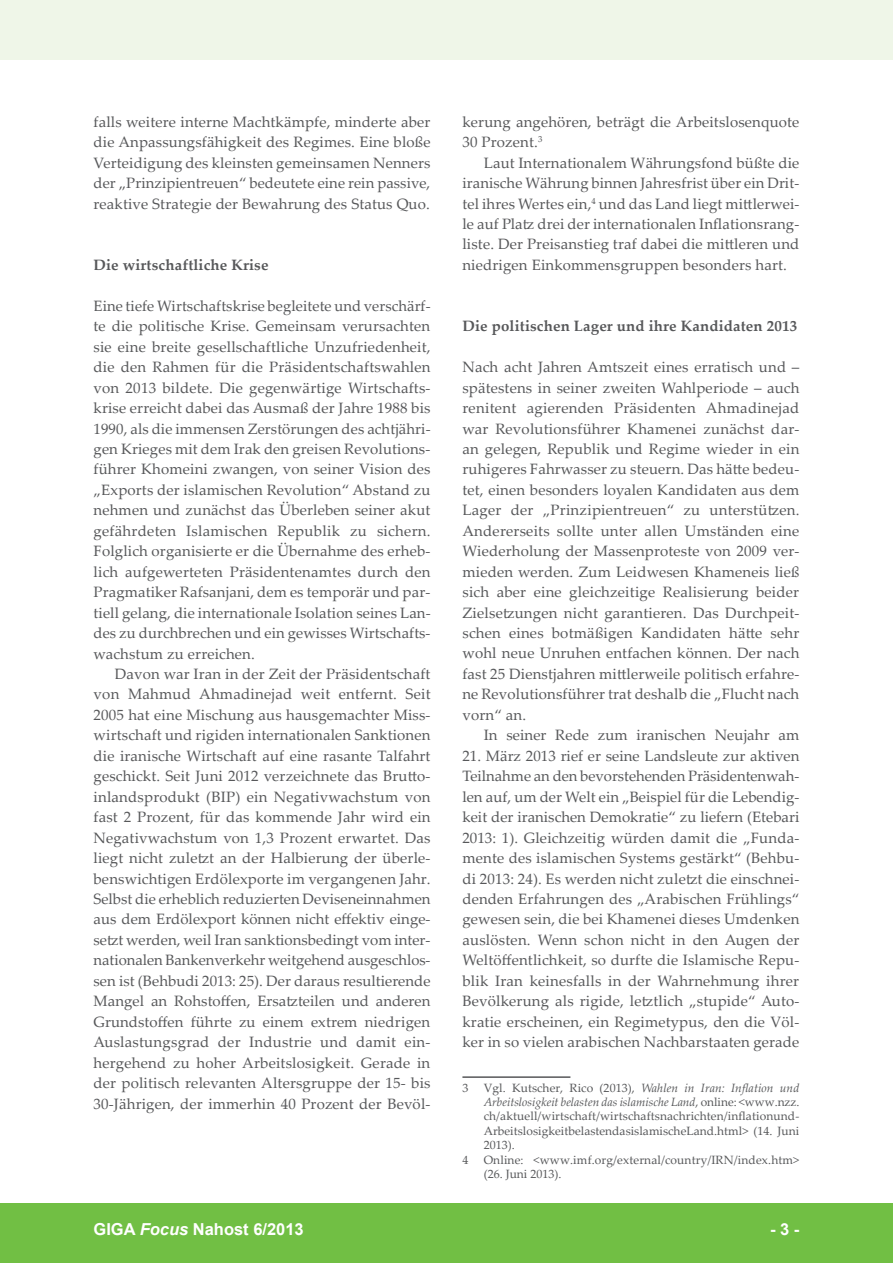
<style>
.page{position:relative;width:893px;height:1263px;background:#fff}
.page>*{position:absolute;margin:0;border:0;box-sizing:border-box;transform-origin:0 0}
.t1{font:700 16.5px "Arial";color:#fff}
.t2{font:15px/20.4px "Palatino Linotype";letter-spacing:.01em;color:#57585a;text-align:justify}
.t3{font:700 15px "Palatino Linotype";letter-spacing:.01em;color:#57585a}
.t4{font:12px/14.4px "Palatino Linotype";letter-spacing:.005em;color:#57585a;text-align:justify}
.s1{font-style:italic}
</style>
<div class="page">
<div style="left:0;top:1203px;width:893px;height:60px;background:#71bf44"></div>
<div style="left:0;top:0;width:893px;height:60px;background:#eff6e8"></div>
<hr style="left:462px;top:1076px;width:108px;height:2px;background:#57585a">
<p class="t2" style="left:94px;top:111px;width:338px">falls weitere interne Machtkämpfe, minderte aber die Anpassungsfähigkeit des Regimes. Eine bloße Verteidigung des kleinsten gemeinsamen Nenners der „Prinzipientreuen“ bedeutete eine rein passive, reaktive Strategie der Bewahrung des Status Quo.</p>
<p class="t3" style="left:94px;top:254px;width:177px">Die wirtschaftliche Krise</p>
<p class="t2" style="left:94px;top:295px;width:339px">Eine tiefe Wirtschaftskrise begleitete und verschärf&shy;te die politische Krise. Gemeinsam verursachten sie eine breite gesellschaftliche Unzufriedenheit, die den Rahmen für die Präsidentschaftswahlen von 2013 bildete. Die gegenwärtige Wirtschafts&shy;krise erreicht dabei das Ausmaß der Jahre 1988 bis 1990, als die immensen Zerstörungen des achtjähri&shy;gen Krieges mit dem Irak den greisen Revolutions&shy;führer Khomeini zwangen, von seiner Vision des „Exports der islamischen Revolution“ Abstand zu nehmen und zunächst das Überleben seiner akut gefährdeten Islamischen Republik zu sichern.<br>Folglich organisierte er die Übernahme des erheb&shy;lich aufgewerteten Präsidentenamtes durch den Pragmatiker Rafsanjani, dem es temporär und par&shy;tiell gelang, die internationale Isolation seines Lan&shy;des zu durchbrechen und ein gewisses Wirtschafts&shy;wachstum zu erreichen.</p>
<p class="t2" style="left:94px;top:663px;width:339px;text-indent:21px">Davon war Iran in der Zeit der Präsidentschaft von Mahmud Ahmadinejad weit entfernt. Seit 2005 hat eine Mischung aus hausgemachter Miss&shy;wirtschaft und rigiden internationalen Sanktionen die iranische Wirtschaft auf eine rasante Talfahrt geschickt. Seit Juni 2012 verzeichnete das Brutto&shy;inlandsprodukt (BIP) ein Negativwachstum von fast 2 Prozent, für das kommende Jahr wird ein Negativwachstum von 1,3 Prozent erwartet. Das liegt nicht zuletzt an der Halbierung der überle&shy;benswichtigen Erdölexporte im vergangenen Jahr.<br>Selbst die erheblich reduzierten Deviseneinnahmen aus dem Erdölexport können nicht effektiv einge&shy;setzt werden, weil Iran sanktionsbedingt vom inter&shy;nationalen Bankenverkehr weitgehend ausgeschlos&shy;sen ist (Behbudi 2013: 25). Der daraus resultierende Mangel an Rohstoffen, Ersatzteilen und anderen Grundstoffen führte zu einem extrem niedrigen Auslastungsgrad der Industrie und damit ein&shy;hergehend zu hoher Arbeitslosigkeit. Gerade in der politisch relevanten Altersgruppe der 15- bis 30-Jährigen, der immerhin 40 Prozent der Bevöl-</p>
<p class="t2" style="left:462px;top:111px;width:338px">kerung angehören, beträgt die Arbeitslosenquote<br>30 Prozent.<sup>3</sup></p>
<p class="t2" style="left:462px;top:152px;width:339px;text-indent:21px">Laut Internationalem Währungsfond büßte die iranische Währung binnen Jahresfrist über ein Drit&shy;tel ihres Wertes ein,<sup>4</sup> und das Land liegt mittlerwei&shy;le auf Platz drei der internationalen Inflationsrang&shy;liste. Der Preisanstieg traf dabei die mittleren und niedrigen Einkommensgruppen besonders hart.</p>
<p class="t3" style="left:462px;top:316px;width:336px">Die politischen Lager und ihre Kandidaten 2013</p>
<p class="t2" style="left:462px;top:356px;width:339px">Nach acht Jahren Amtszeit eines erratisch und – spätestens in seiner zweiten Wahlperiode – auch renitent agierenden Präsidenten Ahmadinejad war Revolutionsführer Khamenei zunächst dar&shy;an gelegen, Republik und Regime wieder in ein ruhigeres Fahrwasser zu steuern. Das hätte bedeu&shy;tet, einen besonders loyalen Kandidaten aus dem Lager der „Prinzipientreuen“ zu unterstützen.<br>Andererseits sollte unter allen Umständen eine Wiederholung der Massenproteste von 2009 ver&shy;mieden werden. Zum Leidwesen Khameneis ließ sich aber eine gleichzeitige Realisierung beider Zielsetzungen nicht garantieren. Das Durchpeit&shy;schen eines botmäßigen Kandidaten hätte sehr wohl neue Unruhen entfachen können. Der nach fast 25 Dienstjahren mittlerweile politisch erfahre&shy;ne Revolutionsführer trat deshalb die „Flucht nach vorn“ an.</p>
<p class="t2" style="left:484px;top:724px;width:317px">In seiner Rede zum iranischen Neujahr am</p>
<p class="t2" style="left:462px;top:745px;width:339px">21. März 2013 rief er seine Landsleute zur aktiven Teilnahme an den bevorstehenden Präsidentenwah&shy;len auf, um der Welt ein „Beispiel für die Lebendig&shy;keit der iranischen Demokratie“ zu liefern (Etebari 2013: 1). Gleichzeitig würden damit die „Funda&shy;mente des islamischen Systems gestärkt“ (Behbu&shy;di 2013: 24). Es werden nicht zuletzt die einschnei&shy;denden Erfahrungen des „Arabischen Frühlings“ gewesen sein, die bei Khamenei dieses Umdenken auslösten. Wenn schon nicht in den Augen der Weltöffentlichkeit, so durfte die Islamische Repu&shy;blik Iran keinesfalls in der Wahrnehmung ihrer Bevölkerung als rigide, letztlich „stupide“ Auto&shy;kratie erscheinen, ein Regimetypus, den die Völ&shy;ker in so vielen arabischen Nachbarstaaten gerade</p>
<p class="t4" style="left:462px;top:1080px;width:7px">3</p>
<p class="t4" style="left:484px;top:1080px;width:317px">Vgl. Kutscher, Rico (2013), <span class="s1">Wahlen in Iran: Inflation und Arbeitslosigkeit belasten das islamische Land</span>, online: &lt;www.nzz. ch/aktuell/wirtschaft/wirtschaftsnachrichten/inflationund-ArbeitslosigkeitbelastendasislamischeLand.html&gt; (14. Juni 2013).</p>
<p class="t4" style="left:462px;top:1152px;width:7px">4</p>
<p class="t4" style="left:484px;top:1152px;width:317px">Online: &lt;www.imf.org/external/country/IRN/index.htm&gt; (26. Juni 2013).</p>
<p class="t1" style="left:94px;top:1218px;width:212px">GIGA <span class="s1">Focus</span> Nahost 6/2013</p>
<p class="t1" style="left:770px;top:1218px;width:31px">- 3 -</p>
</div>
